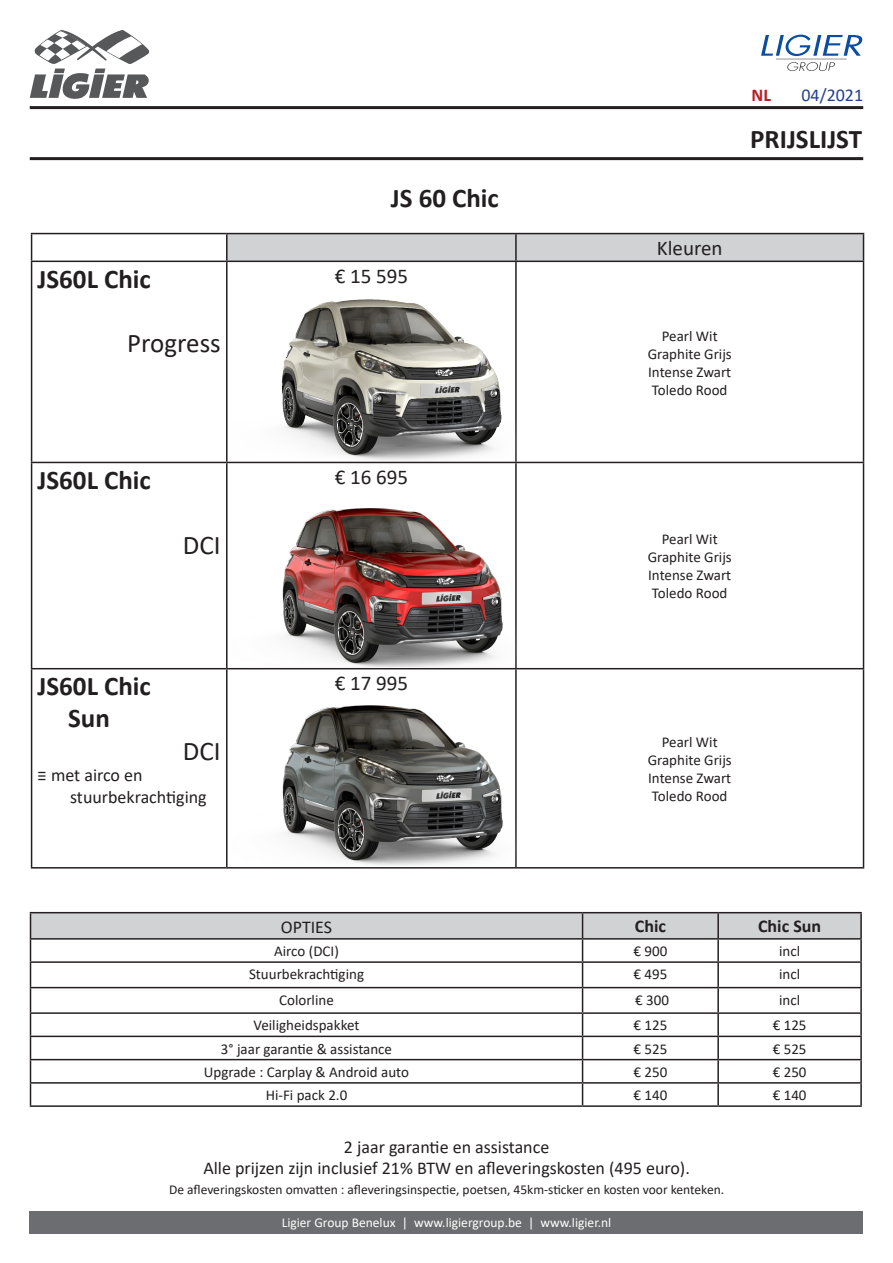
<style>
.page{position:relative;width:893px;height:1263px;background:#fff}
.page>*{position:absolute;margin:0;border:0;box-sizing:border-box;transform-origin:0 0}
.t1{font:700 27px "Calibri";color:#231f20}
.t2{font:27px "Calibri";color:#231f20}
.t3{font:21px "Calibri";color:#231f20}
.t4{font:18px "Calibri";color:#231f20}
.t5{font:700 18px "Calibri";color:#231f20}
.t6{font:18px "Calibri";color:#253f8e}
.t7{font:700 18px "Calibri";color:#be1c22}
.t8{font:15px "Calibri";color:#231f20}
.t9{font:13.5px "Calibri";color:#231f20}
.t10{font:13.5px "Calibri";color:#fff}
</style>
<div class="page">
<hr style="left:30px;top:157px;width:833px;height:3px;background:#231f20">
<hr style="left:30px;top:106px;width:833px;height:3px;background:#231f20">
<svg style="left:761px;top:35px;width:102px;height:21px"></svg>
<hr style="left:776px;top:59px;width:71px;height:1px;background:#939598">
<svg style="left:787px;top:62px;width:48px;height:9px"></svg>
<svg style="left:30px;top:30px;width:120px;height:69px"></svg>
<div style="left:30px;top:1211px;width:833px;height:22px;background:#6c6d70"></div>
<hr style="left:30px;top:912px;width:553px;height:1px;background:#231f20">
<hr style="left:583px;top:912px;width:135px;height:1px;background:#231f20">
<hr style="left:718px;top:912px;width:144px;height:1px;background:#231f20">
<hr style="left:860px;top:913px;width:2px;height:25px;background:#231f20">
<hr style="left:718px;top:938px;width:144px;height:1px;background:#231f20">
<hr style="left:860px;top:939px;width:2px;height:22px;background:#231f20">
<hr style="left:718px;top:961px;width:144px;height:2px;background:#231f20">
<hr style="left:860px;top:963px;width:2px;height:24px;background:#231f20">
<hr style="left:718px;top:987px;width:144px;height:1px;background:#231f20">
<hr style="left:860px;top:988px;width:2px;height:24px;background:#231f20">
<hr style="left:718px;top:1012px;width:144px;height:2px;background:#231f20">
<hr style="left:860px;top:1014px;width:2px;height:21px;background:#231f20">
<hr style="left:718px;top:1035px;width:144px;height:2px;background:#231f20">
<hr style="left:860px;top:1037px;width:2px;height:22px;background:#231f20">
<hr style="left:718px;top:1059px;width:144px;height:1px;background:#231f20">
<hr style="left:860px;top:1060px;width:2px;height:22px;background:#231f20">
<svg style="left:30px;top:913px;width:831px;height:192px"></svg>
<hr style="left:718px;top:1082px;width:144px;height:1px;background:#231f20">
<hr style="left:717px;top:1083px;width:2px;height:22px;background:#231f20">
<hr style="left:860px;top:1083px;width:2px;height:22px;background:#231f20">
<hr style="left:30px;top:1105px;width:553px;height:2px;background:#231f20">
<hr style="left:583px;top:1105px;width:135px;height:2px;background:#231f20">
<hr style="left:718px;top:1105px;width:144px;height:2px;background:#231f20">
<hr style="left:31px;top:233px;width:196px;height:1px;background:#231f20">
<svg style="left:31px;top:234px;width:1px;height:27px"></svg>
<hr style="left:227px;top:233px;width:289px;height:1px;background:#231f20">
<hr style="left:226px;top:234px;width:2px;height:27px;background:#231f20">
<hr style="left:516px;top:233px;width:348px;height:1px;background:#231f20">
<svg style="left:227px;top:234px;width:637px;height:27px;background:#cbccce"></svg>
<hr style="left:31px;top:261px;width:196px;height:1px;background:#231f20">
<hr style="left:31px;top:262px;width:1px;height:200px;background:#231f20">
<hr style="left:227px;top:261px;width:289px;height:1px;background:#231f20">
<hr style="left:226px;top:262px;width:2px;height:200px;background:#231f20">
<hr style="left:516px;top:261px;width:348px;height:1px;background:#231f20">
<hr style="left:515px;top:262px;width:2px;height:200px;background:#231f20">
<hr style="left:863px;top:262px;width:1px;height:200px;background:#231f20">
<hr style="left:31px;top:462px;width:196px;height:1px;background:#231f20">
<hr style="left:31px;top:463px;width:1px;height:205px;background:#231f20">
<hr style="left:227px;top:462px;width:289px;height:1px;background:#231f20">
<hr style="left:226px;top:463px;width:2px;height:205px;background:#231f20">
<hr style="left:516px;top:462px;width:348px;height:1px;background:#231f20">
<hr style="left:515px;top:463px;width:2px;height:205px;background:#231f20">
<hr style="left:863px;top:463px;width:1px;height:205px;background:#231f20">
<hr style="left:31px;top:668px;width:196px;height:1px;background:#231f20">
<hr style="left:31px;top:669px;width:1px;height:198px;background:#231f20">
<hr style="left:227px;top:668px;width:289px;height:1px;background:#231f20">
<hr style="left:226px;top:669px;width:2px;height:198px;background:#231f20">
<hr style="left:516px;top:668px;width:348px;height:1px;background:#231f20">
<hr style="left:515px;top:669px;width:2px;height:198px;background:#231f20">
<hr style="left:863px;top:669px;width:1px;height:198px;background:#231f20">
<hr style="left:31px;top:867px;width:196px;height:1px;background:#231f20">
<hr style="left:227px;top:867px;width:289px;height:1px;background:#231f20">
<hr style="left:516px;top:867px;width:348px;height:1px;background:#231f20">
<img style="left:281px;top:289px;width:236px;height:171px">
<img style="left:282px;top:479px;width:235px;height:188px">
<img style="left:282px;top:678px;width:235px;height:188px">
<p class="t6" style="left:801px;top:82px;width:63px">04/2021</p>
<p class="t1" style="left:750px;top:120px;width:113px">PRIJSLIJST</p>
<p class="t7" style="left:752px;top:82px;width:21px">NL</p>
<p class="t1" style="left:391px;top:179px;width:109px">JS 60 Chic</p>
<p class="t3" style="left:657px;top:234px;width:67px">Kleuren</p>
<p class="t1" style="left:38px;top:259px;width:115px">JS60L Chic</p>
<p class="t3" style="left:335px;top:261px;width:75px">€ 15 595</p>
<p class="t2" style="left:127px;top:325px;width:95px">Progress</p>
<p class="t8" style="left:662px;top:325px;width:57px">Pearl Wit</p>
<p class="t8" style="left:648px;top:343px;width:86px">Graphite Grijs</p>
<p class="t8" style="left:648px;top:361px;width:85px">Intense Zwart</p>
<p class="t8" style="left:652px;top:379px;width:77px">Toledo Rood</p>
<p class="t1" style="left:38px;top:461px;width:115px">JS60L Chic</p>
<p class="t3" style="left:335px;top:463px;width:75px">€ 16 695</p>
<p class="t2" style="left:183px;top:526px;width:39px">DCI</p>
<p class="t8" style="left:662px;top:529px;width:57px">Pearl Wit</p>
<p class="t8" style="left:648px;top:547px;width:86px">Graphite Grijs</p>
<p class="t8" style="left:648px;top:565px;width:85px">Intense Zwart</p>
<p class="t8" style="left:652px;top:583px;width:77px">Toledo Rood</p>
<p class="t1" style="left:38px;top:667px;width:115px">JS60L Chic</p>
<p class="t1" style="left:68px;top:699px;width:43px">Sun</p>
<p class="t3" style="left:335px;top:669px;width:75px">€ 17 995</p>
<p class="t2" style="left:183px;top:732px;width:39px">DCI</p>
<p class="t4" style="left:38px;top:763px;width:106px">≡ met airco en</p>
<p class="t4" style="left:70px;top:784px;width:138px">stuurbekrachtiging</p>
<p class="t8" style="left:662px;top:731px;width:57px">Pearl Wit</p>
<p class="t8" style="left:648px;top:749px;width:86px">Graphite Grijs</p>
<p class="t8" style="left:648px;top:767px;width:85px">Intense Zwart</p>
<p class="t8" style="left:652px;top:785px;width:77px">Toledo Rood</p>
<p class="t4" style="left:281px;top:914px;width:53px">OPTIES</p>
<p class="t5" style="left:635px;top:913px;width:33px">Chic</p>
<p class="t5" style="left:758px;top:913px;width:65px">Chic Sun</p>
<p class="t8" style="left:274px;top:941px;width:66px">Airco (DCI)</p>
<p class="t8" style="left:633px;top:941px;width:35px">€ 900</p>
<p class="t8" style="left:779px;top:941px;width:23px">incl</p>
<p class="t8" style="left:249px;top:964px;width:117px">Stuurbekrachtiging</p>
<p class="t8" style="left:633px;top:964px;width:35px">€ 495</p>
<p class="t8" style="left:779px;top:964px;width:23px">incl</p>
<p class="t8" style="left:279px;top:989px;width:56px">Colorline</p>
<p class="t8" style="left:635px;top:989px;width:35px">€ 300</p>
<p class="t8" style="left:779px;top:989px;width:23px">incl</p>
<p class="t8" style="left:254px;top:1015px;width:107px">Veiligheidspakket</p>
<p class="t8" style="left:633px;top:1015px;width:35px">€ 125</p>
<p class="t8" style="left:773px;top:1015px;width:35px">€ 125</p>
<p class="t8" style="left:221px;top:1038px;width:173px">3° jaar garantie &amp; assistance</p>
<p class="t8" style="left:633px;top:1038px;width:35px">€ 525</p>
<p class="t8" style="left:773px;top:1038px;width:35px">€ 525</p>
<p class="t8" style="left:204px;top:1061px;width:207px">Upgrade : Carplay &amp; Android auto</p>
<p class="t8" style="left:633px;top:1061px;width:35px">€ 250</p>
<p class="t8" style="left:773px;top:1061px;width:35px">€ 250</p>
<p class="t8" style="left:266px;top:1085px;width:83px">Hi-Fi pack 2.0</p>
<p class="t8" style="left:633px;top:1085px;width:35px">€ 140</p>
<p class="t8" style="left:773px;top:1085px;width:35px">€ 140</p>
<p class="t4" style="left:344px;top:1134px;width:207px">2 jaar garantie en assistance</p>
<p class="t4" style="left:203px;top:1156px;width:488px">Alle prijzen zijn inclusief 21% BTW en afleveringskosten (495 euro).</p>
<p class="t9" style="left:169px;top:1180px;width:557px">De afleveringskosten omvatten : afleveringsinspectie, poetsen, 45km-sticker en kosten voor kenteken.</p>
<p class="t10" style="left:282px;top:1213px;width:331px">Ligier Group Benelux | www.ligiergroup.be | www.ligier.nl</p>
</div>
